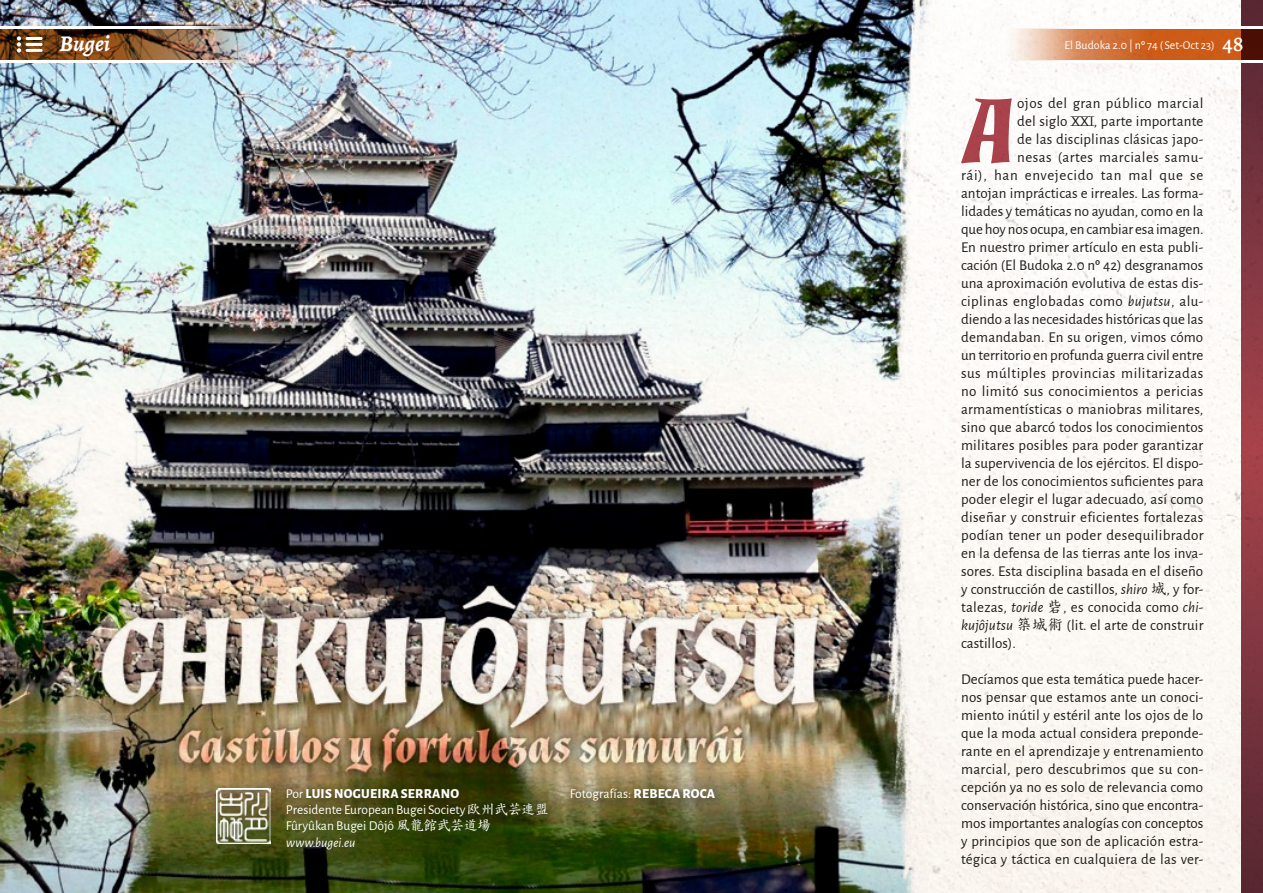
<style>
.page{position:relative;width:1263px;height:893px;background:#fff}
.page>*{position:absolute;margin:0;border:0;box-sizing:border-box;transform-origin:0 0}
.t1{font:italic 700 96.15px "Almendra";color:#ab444d}
.t2{font:italic 700 22.5px "Alegreya";color:#fff}
.t3{font:15px/18px "Alegreya Sans";letter-spacing:.01em;color:#1d1d1b;text-align:justify}
.t4{font:15px "Alegreya Sans";letter-spacing:.03em;color:#1d1d1b}
.t5{font:15px "Alegreya Sans";letter-spacing:.045em;color:#1d1d1b}
.t6{font:13.5px/16.2px "Alegreya Sans";color:#fff}
.t7{font:12px "Alegreya Sans";color:#fff}
.s1{font-family:"Alegreya";font-weight:500;font-size:22.5px}
.s2{font-weight:800}
.s3{font-family:"EPSON KAISHO"}
.s4{font-style:italic}
</style>
<div class="page">
<div style="left:942px;top:0;width:299px;height:893px;background:#fcf9f5"></div>
<img style="left:0;top:0;width:942px;height:893px">
<div style="left:281px;top:783px;width:445px;height:78px;background:#1d1d1b;opacity:.58"></div>
<div style="left:210px;top:784px;width:72px;height:72px;background:#1d1d1b;opacity:.58"></div>
<img style="left:216px;top:789px;width:55px;height:55px">
<svg style="left:1241px;top:0;width:22px;height:893px;background:#7e353f"></svg>
<img style="left:0;top:28px;width:271px;height:33px">
<svg style="left:0;top:27px;width:271px;height:1px"></svg>
<svg style="left:0;top:61px;width:271px;height:2px"></svg>
<svg style="left:992px;top:28px;width:271px;height:33px;background:#d1875d"></svg>
<hr style="left:992px;top:27px;width:271px;height:1px;background:#fffefe">
<hr style="left:992px;top:61px;width:271px;height:2px;background:#fffefe">
<svg style="left:17px;top:36px;width:4px;height:17px"></svg>
<hr style="left:26px;top:37px;width:17px;height:3px;background:#fff">
<hr style="left:26px;top:43px;width:17px;height:3px;background:#fff">
<hr style="left:26px;top:49px;width:17px;height:3px;background:#fff">
<h2 class="t2" style="left:60px;top:28px;width:52px">Bugei</h2>
<p class="t7" style="left:1064px;top:37px;width:181px">El Budoka 2.0 | nº 74 (Set-Oct 23) <span class="s1">48</span></p>
<p class="t6" style="left:286px;top:785px;width:264px">Por <span class="s2">LUIS NOGUEIRA SERRANO<br></span>Presidente European Bugei Society <span class="s3">欧州武芸連盟<br></span>Fûryûkan Bugei Dôjô <span class="s3">風龍館武芸道場</span><span class="s4">www.bugei.eu</span></p>
<p class="t6" style="left:570px;top:785px;width:147px">Fotografías: <span class="s2">REBECA ROCA</span></p>
<h1 class="t1" style="left:963px;top:75px;width:56px">A</h1>
<p class="t4" style="left:1017px;top:93px;width:188px">ojos del gran público marcial</p>
<p class="t3" style="left:1017px;top:111px;width:188px">del siglo XXI, parte importante</p>
<p class="t3" style="left:1017px;top:129px;width:188px">de las disciplinas clásicas japo-</p>
<p class="t4" style="left:1017px;top:147px;width:188px">nesas (artes marciales samu-</p>
<p class="t5" style="left:961px;top:165px;width:244px">rái), han envejecido tan mal que se</p>
<p class="t3" style="left:961px;top:183px;width:244px">antojan imprácticas e irreales. Las forma-</p>
<p class="t3" style="left:961px;top:201px;width:244px">lidades y temáticas no ayudan, como en la</p>
<p class="t3" style="left:961px;top:219px;width:244px">que hoy nos ocupa, en cambiar esa imagen.</p>
<p class="t3" style="left:961px;top:237px;width:244px">En nuestro primer artículo en esta publi-</p>
<p class="t3" style="left:961px;top:255px;width:244px">cación (El Budoka 2.0 nº 42) desgranamos</p>
<p class="t3" style="left:961px;top:273px;width:244px">una aproximación evolutiva de estas dis-</p>
<p class="t3" style="left:961px;top:291px;width:244px">ciplinas englobadas como <span class="s4">bujutsu</span>, alu-</p>
<p class="t3" style="left:961px;top:309px;width:244px">diendo a las necesidades históricas que las</p>
<p class="t3" style="left:961px;top:327px;width:244px">demandaban. En su origen, vimos cómo</p>
<p class="t3" style="left:961px;top:345px;width:244px">un territorio en profunda guerra civil entre</p>
<p class="t4" style="left:961px;top:363px;width:244px">sus múltiples provincias militarizadas</p>
<p class="t3" style="left:961px;top:381px;width:244px">no limitó sus conocimientos a pericias</p>
<p class="t3" style="left:961px;top:399px;width:244px">armamentísticas o maniobras militares,</p>
<p class="t3" style="left:961px;top:417px;width:244px">sino que abarcó todos los conocimientos</p>
<p class="t3" style="left:961px;top:435px;width:244px">militares posibles para poder garantizar</p>
<p class="t3" style="left:961px;top:453px;width:244px">la supervivencia de los ejércitos. El dispo-</p>
<p class="t3" style="left:961px;top:471px;width:244px">ner de los conocimientos suficientes para</p>
<p class="t3" style="left:961px;top:489px;width:244px">poder elegir el lugar adecuado, así como</p>
<p class="t3" style="left:961px;top:507px;width:244px">diseñar y construir eficientes fortalezas</p>
<p class="t3" style="left:961px;top:525px;width:244px">podían tener un poder desequilibrador</p>
<p class="t3" style="left:961px;top:543px;width:244px">en la defensa de las tierras ante los inva-</p>
<p class="t3" style="left:961px;top:561px;width:244px">sores. Esta disciplina basada en el diseño</p>
<p class="t3" style="left:961px;top:579px;width:244px">y construcción de castillos, <span class="s4">shiro</span> <span class="s3">城</span>, y for-</p>
<p class="t3" style="left:961px;top:597px;width:244px">talezas, <span class="s4">toride</span> <span class="s3">砦</span>, es conocida como <span class="s4">chi-</span></p>
<p class="t3" style="left:961px;top:615px;width:244px"><span class="s4">kujôjutsu</span> <span class="s3">築城術</span> (lit. el arte de construir</p>
<p class="t3" style="left:961px;top:633px;width:56px">castillos).</p>
<p class="t3" style="left:961px;top:669px;width:244px">Decíamos que esta temática puede hacer&shy;nos pensar que estamos ante un conoci&shy;miento inútil y estéril ante los ojos de lo que la moda actual considera preponde&shy;rante en el aprendizaje y entrenamiento marcial, pero descubrimos que su con&shy;cepción ya no es solo de relevancia como conservación histórica, sino que encontra&shy;mos importantes analogías con conceptos y principios que son de aplicación estra&shy;tégica y táctica en cualquiera de las ver-</p>
</div>
